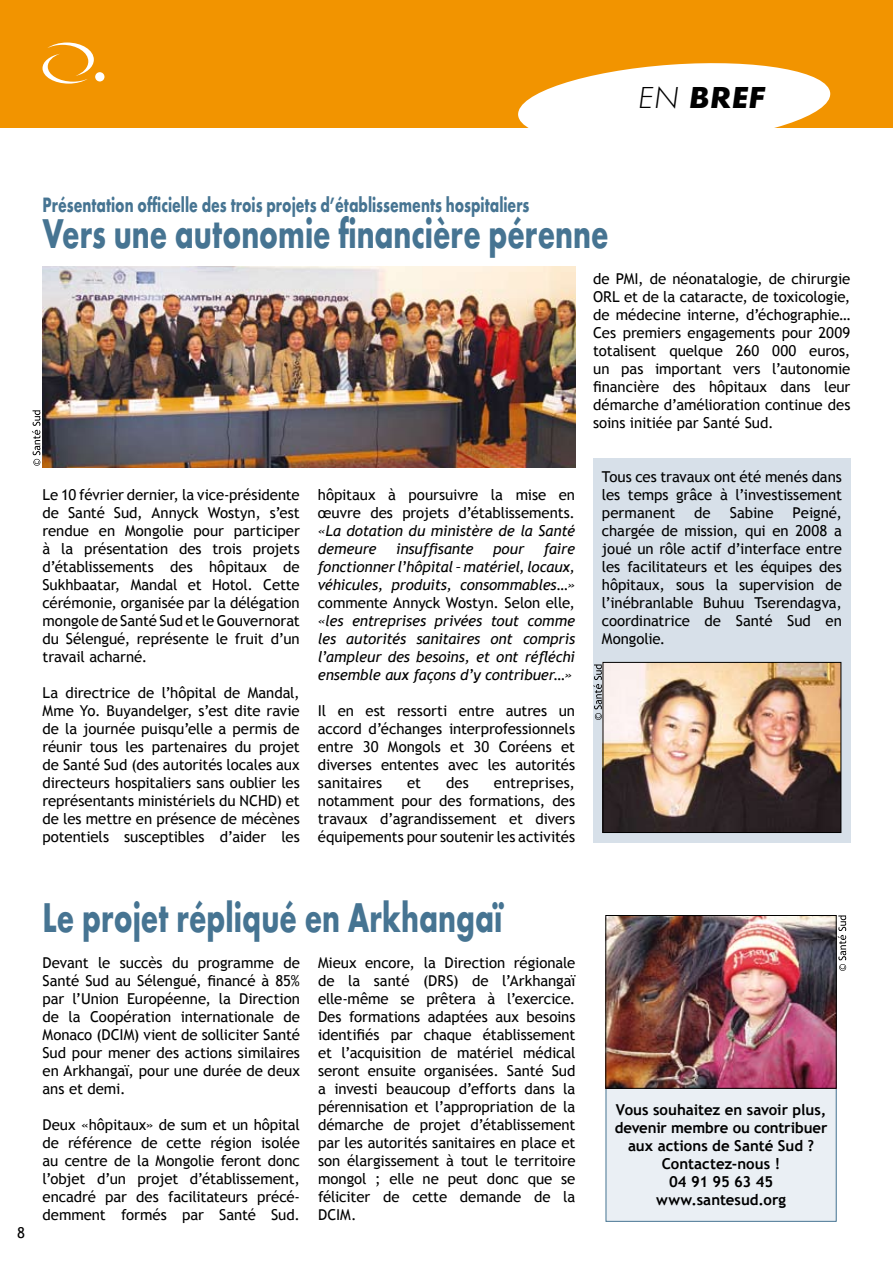
<style>
.page{position:relative;width:893px;height:1263px;background:#fff}
.page>*{position:absolute;margin:0;border:0;box-sizing:border-box;transform-origin:0 0}
.t1{font:700 43.2px "Futura T";color:#467492;scale:.71 1}
.t2{font:italic 700 31.5px "Futura T";color:#000;scale:1.1 1}
.t3{font:700 21.6px "Futura T";color:#467492;scale:.71 1}
.t4{font:15px/18px "Trebuchet MS";letter-spacing:-.005em;color:#000;text-align:justify}
.t5{font:italic 15px/18px "Trebuchet MS";letter-spacing:-.01em;color:#000;text-align:justify}
.t6{font:700 15px/18px "Trebuchet MS";letter-spacing:-.005em;color:#000;text-align:center}
.s1{font-weight:300}
</style>
<div class="page">
<div style="left:0;top:0;width:893px;height:128px;background:#f29400"></div>
<svg style="left:518px;top:63px;width:313px;height:65px"></svg>
<div style="left:95px;top:72px;width:9px;height:9px;background:#fff;border-radius:50%"></div>
<svg style="left:43px;top:43px;width:51px;height:41px"></svg>
<div style="left:606px;top:1088px;width:230px;height:133px;background:#eaeff4"></div>
<img style="left:608px;top:917px;width:226px;height:169px">
<div style="left:606px;top:915px;width:230px;height:173px;border:1px solid #000"></div>
<img style="left:43px;top:266px;width:532px;height:201px">
<svg style="left:838px;top:915px;width:8px;height:56px"></svg>
<div style="left:593px;top:458px;width:257px;height:384px;background:#d7e0e9"></div>
<svg style="left:32px;top:410px;width:8px;height:56px"></svg>
<svg style="left:593px;top:664px;width:9px;height:56px"></svg>
<img style="left:605px;top:664px;width:234px;height:167px">
<div style="left:603px;top:662px;width:238px;height:171px;border:1px solid #000"></div>
<h2 class="t2" style="left:638px;top:79px;width:117px"><span class="s1">EN</span> BREF</h2>
<h3 class="t3" style="left:43px;top:192px;width:687px">Présentation officielle des trois projets d’établissements hospitaliers</h3>
<h1 class="t1" style="left:43px;top:208px;width:799px">Vers une autonomie financière pérenne</h1>
<p class="t4" style="left:43px;top:486px;width:259px">Le 10 février dernier, la vice-présidente de Santé Sud, Annyck Wostyn, s’est rendue en Mongolie pour participer à la présentation des trois projets d’établissements des hôpitaux de Sukhbaatar, Mandal et Hotol. Cette cérémonie, organisée par la délégation mongole de Santé Sud et le Gouvernorat du Sélengué, représente le fruit d’un travail acharné.</p>
<p class="t4" style="left:43px;top:684px;width:259px">La directrice de l’hôpital de Mandal, Mme Yo. Buyandelger, s’est dite ravie de la journée puisqu’elle a permis de réunir tous les partenaires du projet de Santé Sud (des autorités locales aux directeurs hospitaliers sans oublier les représentants ministériels du NCHD) et de les mettre en présence de mécènes potentiels susceptibles d’aider les</p>
<p class="t4" style="left:318px;top:486px;width:259px">hôpitaux à poursuivre la mise en œuvre des projets d’établissements.</p>
<p class="t5" style="left:318px;top:522px;width:259px">«La dotation du ministère de la Santé demeure</p>
<p class="t5" style="left:318px;top:540px;width:259px;text-indent:226px">faire fonctionner l’hôpital – matériel, locaux, véhicules, produits, consommables…»</p>
<p class="t4" style="left:318px;top:594px;width:259px">commente Annyck Wostyn. Selon elle,</p>
<p class="t5" style="left:318px;top:612px;width:259px">«les entreprises privées tout comme les autorités sanitaires ont compris l’ampleur des besoins, et ont réfléchi ensemble aux façons d’y contribuer…»</p>
<p class="t4" style="left:318px;top:702px;width:259px">Il en est ressorti entre autres un accord d’échanges interprofessionnels entre 30 Mongols et 30 Coréens et diverses ententes avec les autorités sanitaires</p>
<p class="t5" style="left:396px;top:540px;width:79px">insuffisante</p>
<p class="t5" style="left:493px;top:540px;width:33px">pour</p>
<p class="t4" style="left:407px;top:774px;width:16px">et</p>
<p class="t4" style="left:446px;top:774px;width:24px">des</p>
<p class="t4" style="left:318px;top:774px;width:259px;text-indent:176px">entreprises, notamment pour des formations, des travaux d’agrandissement et divers équipements pour soutenir les activités</p>
<p class="t4" style="left:593px;top:270px;width:259px">de PMI, de néonatalogie, de chirurgie ORL et de la cataracte, de toxicologie, de médecine interne, d’échographie… Ces premiers engagements pour 2009 totalisent quelque 260 000 euros, un pas important vers l’autonomie financière des hôpitaux dans leur démarche d’amélioration continue des soins initiée par Santé Sud.</p>
<p class="t4" style="left:602px;top:468px;width:241px">Tous ces travaux ont été menés dans les temps grâce à l’investissement permanent</p>
<p class="t4" style="left:602px;top:504px;width:241px;text-indent:191px">Peigné, chargée de mission, qui en 2008 a joué un rôle actif d’interface entre les facilitateurs et les équipes des hôpitaux, sous la supervision de l’inébranlable Buhuu Tserendagva, coordinatrice de Santé Sud en Mongolie.</p>
<p class="t4" style="left:694px;top:504px;width:18px">de</p>
<p class="t4" style="left:730px;top:504px;width:45px">Sabine</p>
<p class="t4" style="left:17px;top:1224px;width:9px">8</p>
<h1 class="t1" style="left:43px;top:892px;width:649px">Le projet répliqué en Arkhangaï</h1>
<p class="t4" style="left:43px;top:954px;width:259px">Devant le succès du programme de Santé Sud au Sélengué, financé à 85% par l’Union Européenne, la Direction de la Coopération internationale de Monaco (DCIM) vient de solliciter Santé Sud pour mener des actions similaires en Arkhangaï, pour une durée de deux ans et demi.</p>
<p class="t4" style="left:43px;top:1116px;width:259px">Deux «hôpitaux» de sum et un hôpital de référence de cette région isolée au centre de la Mongolie feront donc l’objet d’un projet d’établissement, encadré par des facilitateurs précé&shy;demment formés par Santé Sud.</p>
<p class="t4" style="left:318px;top:954px;width:259px">Mieux encore, la Direction régionale de la santé (DRS) de l’Arkhangaï elle-même se prêtera à l’exercice.<br>Des formations adaptées aux besoins identifiés par chaque établissement et l’acquisition de matériel médical seront ensuite organisées. Santé Sud a investi beaucoup d’efforts dans la pérennisation et l’appropriation de la démarche de projet d’établissement par les autorités sanitaires en place et son élargissement à tout le territoire mongol ; elle ne peut donc que se féliciter de cette demande de la DCIM.</p>
<p class="t6" style="left:615px;top:1101px;width:214px">Vous souhaitez en savoir plus, devenir membre ou contribuer aux actions de Santé Sud ?<br>Contactez-nous !<br>04 91 95 63 45 www.santesud.org</p>
</div>
